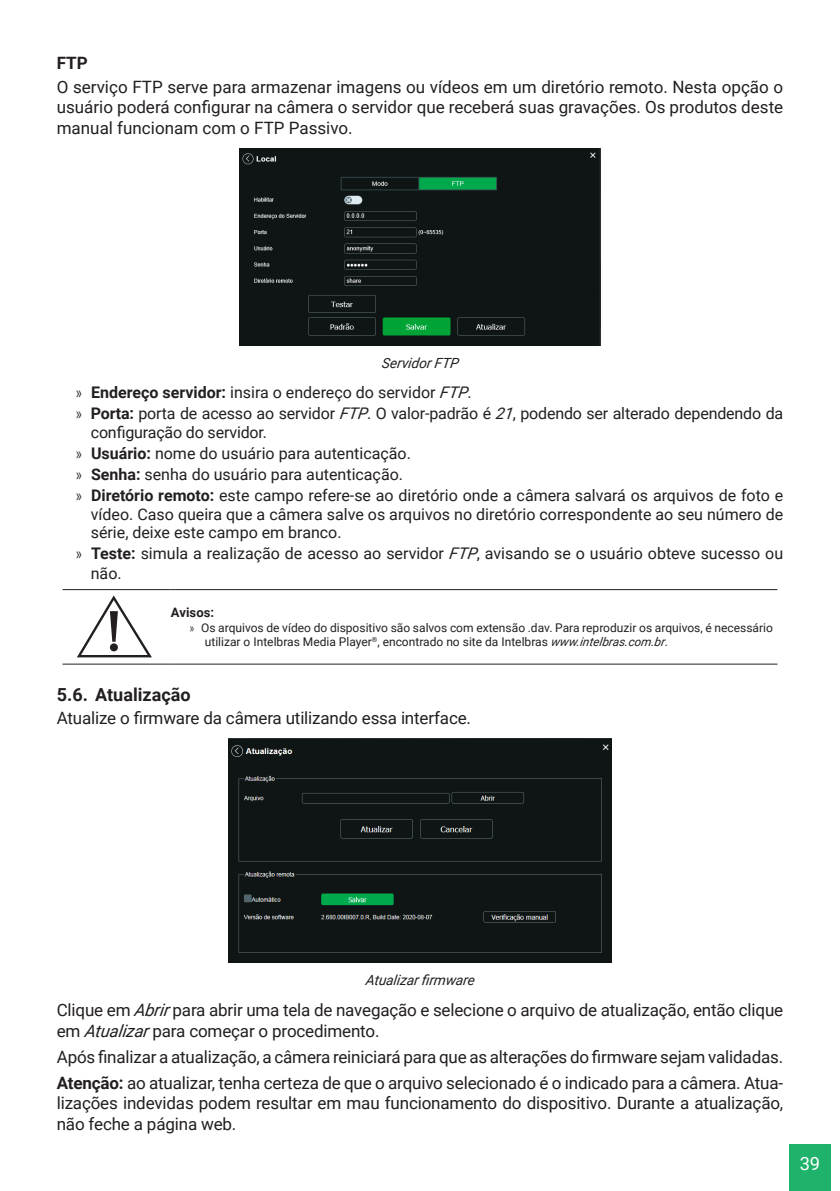
<style>
.page{position:relative;width:840px;height:1191px;background:#fff}
.page>*{position:absolute;margin:0;border:0;box-sizing:border-box;transform-origin:0 0}
.t1{font:18.2px "Roboto";color:#fff}
.t2{font:700 18px "Roboto";color:#231f20}
._0__Corpo_de_texto{font:17px/20.4px "Roboto";letter-spacing:-.01em;color:#231f20;text-align:justify}
._3__Titulo_3{font:700 17px "Roboto";color:#231f20}
.t3{font:16px/18.4px "Roboto";color:#231f20}
._7__Legenda{font:italic 14px "Roboto";color:#231f20}
._8__Tabela_Texto{font:700 13px "Roboto";letter-spacing:.01em;color:#231f20}
.t4{font:12px/14.4px "Roboto";color:#231f20}
.s1{font-family:"Frutiger LT Std";font-weight:300;font-stretch:condensed}
.s2{font-weight:700}
.s3{font-style:italic}
</style>
<div class="page">
<div style="left:788px;top:1144px;width:42px;height:47px;background:#1eb26a"></div>
<img style="left:239px;top:148px;width:361px;height:198px">
<hr style="left:62px;top:589px;width:109px;height:1px;background:#231f20">
<hr style="left:171px;top:589px;width:606px;height:1px;background:#231f20">
<hr style="left:62px;top:664px;width:109px;height:1px;background:#231f20">
<hr style="left:171px;top:664px;width:606px;height:1px;background:#231f20">
<svg style="left:77px;top:595px;width:75px;height:63px"></svg>
<img style="left:228px;top:738px;width:383px;height:224px">
<p class="_3__Titulo_3" style="left:57px;top:51px;width:32px">FTP</p>
<p class="_0__Corpo_de_texto" style="left:57px;top:76px;width:727px">O serviço FTP serve para armazenar imagens ou vídeos em um diretório remoto. Nesta opção o usuário poderá configurar na câmera o servidor que receberá suas gravações. Os produtos deste manual funcionam com o FTP Passivo.</p>
<p class="_7__Legenda" style="left:381px;top:353px;width:81px">ServidorFTP</p>
<p class="t3" style="left:75px;top:382px;width:398px"><span class="s1">»</span> <span class="s2">Endereço servidor:</span> insira o endereço do servidor <span class="s3">FTP</span>.</p>
<p class="t3" style="left:91px;top:404px;width:693px;text-indent:-16px"><span class="s1">»</span> <span class="s2">Porta:</span> porta de acesso ao servidor <span class="s3">FTP</span>. O valor-padrão é <span class="s3">21</span>, podendo ser alterado dependendo da configuração do servidor.</p>
<p class="t3" style="left:75px;top:443px;width:337px"><span class="s1">»</span> <span class="s2">Usuário:</span> nome do usuário para autenticação.</p>
<p class="t3" style="left:75px;top:464px;width:329px"><span class="s1">»</span> <span class="s2">Senha:</span> senha do usuário para autenticação.</p>
<p class="t3" style="left:91px;top:486px;width:693px;text-align:justify;text-indent:-16px"><span class="s1">»</span> <span class="s2">Diretório remoto:</span> este campo refere-se ao diretório onde a câmera salvará os arquivos de foto e vídeo. Caso queira que a câmera salve os arquivos no diretório correspondente ao seu número de série, deixe este campo em branco.</p>
<p class="t3" style="left:91px;top:543px;width:693px;line-height:19.2px;text-indent:-16px"><span class="s1">»</span> <span class="s2">Teste:</span> simula a realização de acesso ao servidor <span class="s3">FTP</span>, avisando se o usuário obteve sucesso ou não.</p>
<p class="_8__Tabela_Texto" style="left:171px;top:603px;width:45px">Avisos:</p>
<p class="t4" style="left:205px;top:620px;width:569px;text-indent:-16px"><span class="s1">»</span> Os arquivos de vídeo do dispositivo são salvos com extensão .dav. Para reproduzir os arquivos, é necessário utilizar o Intelbras Media Player<sup>®</sup>, encontrado no site da Intelbras <span class="s3">www.intelbras.com.br</span>.</p>
<p class="t2" style="left:57px;top:681px;width:135px">5.6. Atualização</p>
<p class="_0__Corpo_de_texto" style="left:57px;top:707px;width:415px">Atualize o firmware da câmera utilizando essa interface.</p>
<p class="_7__Legenda" style="left:365px;top:969px;width:113px">A tualizarfirmware</p>
<p class="_0__Corpo_de_texto" style="left:57px;top:999px;width:727px">Clique em <span class="s3">Abrir</span>para abrir uma tela de navegação e selecione o arquivo de atualização, então clique em <span class="s3">Atualizar</span>para começar o procedimento.</p>
<p class="_0__Corpo_de_texto" style="left:57px;top:1046px;width:727px">Após finalizar a atualização, a câmera reiniciará para que as alterações do firmware sejam validadas.</p>
<p class="_0__Corpo_de_texto" style="left:57px;top:1072px;width:727px"><span class="s2">Atenção:</span> ao atualizar, tenha certeza de que o arquivo selecionado é o indicado para a câmera. Atua&shy;lizações indevidas podem resultar em mau funcionamento do dispositivo. Durante a atualização, não feche a página web.</p>
<p class="t1" style="left:799px;top:1151px;width:22px">39</p>
</div>
